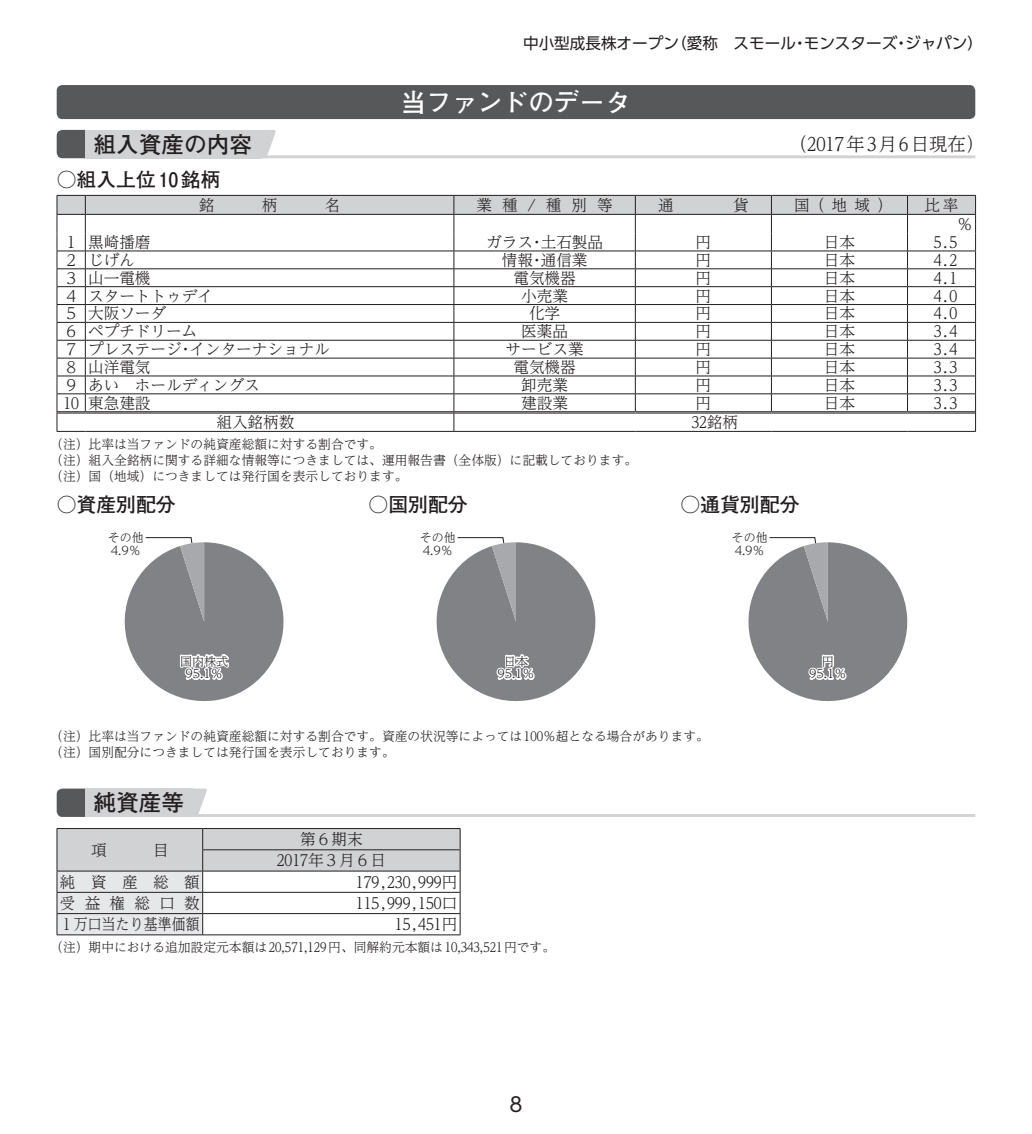
<style>
.page{position:relative;width:1032px;height:1134px;background:#fff}
.page>*{position:absolute;margin:0;border:0;box-sizing:border-box;transform-origin:0 0}
.t1{font:700 25.6px "Futo Go B101 Pro";color:#fff}
.t2{font:700 22.6px "Futo Go B101 Pro";color:#231f20}
.t3{font:700 19.8px "Futo Go B101 Pro";color:#231f20}
.t4{font:19.8px "UD Shin Go Pro";color:#231f20}
.t5{font:300 18.4px "UD Reimin Pro";color:#231f20}
.t6{font:300 15.6px/19px "UD Reimin Pro";color:#231f20}
.t7{font:15.6px "UD Shin Go Pro";color:#231f20}
.t8{font:300 15.6px "UD Reimin Pro";color:#231f20;scale:.89 1}
.t9{font:300 12.8px/16.4px "UD Reimin Pro";color:#231f20}
.t10{font:300 12px/12.8px "UD Reimin Pro";color:#231f20;text-align:center}
</style>
<div class="page">
<div style="left:57px;top:85px;width:918px;height:34px;background:#57585a;border-radius:6px"></div>
<hr style="left:85px;top:155px;width:890px;height:3px;background:#d1d2d4">
<svg style="left:57px;top:130px;width:28px;height:28px"></svg>
<div style="left:85px;top:130px;width:177px;height:28px;background:#d1d2d4"></div>
<svg style="left:262px;top:130px;width:14px;height:26px"></svg>
<svg style="left:57px;top:195px;width:919px;height:237px"></svg>
<svg style="left:124px;top:537px;width:160px;height:165px"></svg>
<svg style="left:436px;top:537px;width:160px;height:165px"></svg>
<svg style="left:748px;top:537px;width:160px;height:165px"></svg>
<hr style="left:85px;top:814px;width:890px;height:3px;background:#d1d2d4">
<svg style="left:57px;top:788px;width:28px;height:29px"></svg>
<div style="left:85px;top:788px;width:108px;height:29px;background:#d1d2d4"></div>
<svg style="left:193px;top:788px;width:14px;height:26px"></svg>
<svg style="left:57px;top:828px;width:404px;height:107px"></svg>
<hr style="left:57px;top:892px;width:146px;height:1px;background:#231f20">
<hr style="left:57px;top:913px;width:146px;height:1px;background:#231f20">
<hr style="left:57px;top:934px;width:146px;height:1px;background:#231f20">
<hr style="left:203px;top:892px;width:257px;height:1px;background:#231f20">
<hr style="left:203px;top:913px;width:257px;height:1px;background:#231f20">
<hr style="left:203px;top:934px;width:257px;height:1px;background:#231f20">
<p class="t7" style="left:523px;top:31px;width:461px">中小型成長株オープン（愛称　スモール・モンスターズ・ジャパン）</p>
<h1 class="t1" style="left:401px;top:82px;width:231px">当ファンドのデータ</h1>
<h2 class="t2" style="left:94px;top:126px;width:160px">組入資産の内容</h2>
<p class="t5" style="left:789px;top:129px;width:197px">（2017年3月 6日現在）</p>
<p class="t3" style="left:57px;top:164px;width:165px">○組入上位 10銘柄</p>
<p class="t6" style="left:199px;top:195px;width:17px">銘</p>
<p class="t6" style="left:262px;top:195px;width:17px">柄</p>
<p class="t6" style="left:325px;top:195px;width:17px">名</p>
<p class="t6" style="left:477px;top:195px;width:138px">業種/種別等</p>
<p class="t6" style="left:658px;top:195px;width:17px">通</p>
<p class="t6" style="left:733px;top:195px;width:17px">貨</p>
<p class="t6" style="left:794px;top:195px;width:100px">国（地域）</p>
<p class="t6" style="left:957px;top:195px;width:17px;text-indent:-33px">比率％</p>
<p class="t6" style="left:63px;top:232px;width:89px">1 黒崎播磨</p>
<p class="t6" style="left:486px;top:232px;width:118px">ガラス・土石製品</p>
<p class="t6" style="left:695px;top:232px;width:17px">円</p>
<p class="t6" style="left:824px;top:232px;width:33px">日本</p>
<p class="t6" style="left:934px;top:232px;width:25px">5.5</p>
<p class="t6" style="left:63px;top:250px;width:73px">2 じげん</p>
<p class="t6" style="left:502px;top:250px;width:87px">情報・通信業</p>
<p class="t6" style="left:695px;top:250px;width:17px">円</p>
<p class="t6" style="left:824px;top:250px;width:33px">日本</p>
<p class="t6" style="left:934px;top:250px;width:25px">4.2</p>
<p class="t6" style="left:63px;top:268px;width:89px">3 山一電機</p>
<p class="t6" style="left:513px;top:268px;width:64px">電気機器</p>
<p class="t6" style="left:695px;top:268px;width:17px">円</p>
<p class="t6" style="left:824px;top:268px;width:33px">日本</p>
<p class="t6" style="left:934px;top:268px;width:25px">4.1</p>
<p class="t6" style="left:63px;top:286px;width:151px">4 スタートトゥデイ</p>
<p class="t6" style="left:521px;top:286px;width:48px">小売業</p>
<p class="t6" style="left:695px;top:286px;width:17px">円</p>
<p class="t6" style="left:824px;top:286px;width:33px">日本</p>
<p class="t6" style="left:934px;top:286px;width:25px">4.0</p>
<p class="t6" style="left:63px;top:303px;width:104px">5 大阪ソーダ</p>
<p class="t6" style="left:529px;top:303px;width:33px">化学</p>
<p class="t6" style="left:695px;top:303px;width:17px">円</p>
<p class="t6" style="left:824px;top:303px;width:33px">日本</p>
<p class="t6" style="left:934px;top:303px;width:25px">4.0</p>
<p class="t6" style="left:63px;top:321px;width:135px">6 ペプチドリーム</p>
<p class="t6" style="left:521px;top:321px;width:48px">医薬品</p>
<p class="t6" style="left:695px;top:321px;width:17px">円</p>
<p class="t6" style="left:824px;top:321px;width:33px">日本</p>
<p class="t6" style="left:934px;top:321px;width:25px">3.4</p>
<p class="t6" style="left:63px;top:339px;width:268px">7 プレステージ・インターナショナル</p>
<p class="t6" style="left:506px;top:339px;width:79px">サービス業</p>
<p class="t6" style="left:695px;top:339px;width:17px">円</p>
<p class="t6" style="left:824px;top:339px;width:33px">日本</p>
<p class="t6" style="left:934px;top:339px;width:25px">3.4</p>
<p class="t6" style="left:63px;top:357px;width:89px">8 山洋電気</p>
<p class="t6" style="left:513px;top:357px;width:64px">電気機器</p>
<p class="t6" style="left:695px;top:357px;width:17px">円</p>
<p class="t6" style="left:824px;top:357px;width:33px">日本</p>
<p class="t6" style="left:934px;top:357px;width:25px">3.3</p>
<p class="t6" style="left:63px;top:375px;width:198px">9 あい　ホールディングス</p>
<p class="t6" style="left:521px;top:375px;width:48px">卸売業</p>
<p class="t6" style="left:695px;top:375px;width:17px">円</p>
<p class="t6" style="left:824px;top:375px;width:33px">日本</p>
<p class="t6" style="left:934px;top:375px;width:25px">3.3</p>
<p class="t6" style="left:63px;top:393px;width:89px">10 東急建設</p>
<p class="t6" style="left:521px;top:393px;width:48px">建設業</p>
<p class="t6" style="left:695px;top:393px;width:17px">円</p>
<p class="t6" style="left:824px;top:393px;width:33px">日本</p>
<p class="t6" style="left:934px;top:393px;width:25px">3.3</p>
<p class="t6" style="left:216px;top:412px;width:79px">組入銘柄数</p>
<p class="t6" style="left:691px;top:412px;width:48px">32銘柄</p>
<p class="t9" style="left:50px;top:435px;width:588px">（注）比率は当ファンドの純資産総額に対する割合です。<br>（注）組入全銘柄に関する詳細な情報等につきましては、運用報告書（全体版）に記載しております。（注）国（地域）につきましては発行国を表示しております。</p>
<p class="t3" style="left:57px;top:488px;width:121px">○資産別配分</p>
<p class="t3" style="left:680px;top:488px;width:121px">○通貨別配分</p>
<p class="t3" style="left:369px;top:488px;width:101px">○国別配分</p>
<p class="t10" style="left:108px;top:530px;width:38px;text-align:left">その他<br>4.9％</p>
<p class="t10" style="left:420px;top:530px;width:38px;text-align:left">その他<br>4.9％</p>
<p class="t10" style="left:731px;top:530px;width:38px;text-align:left">その他<br>4.9％</p>
<p class="t10" style="left:180px;top:654px;width:50px">国内株式<br>95.1％</p>
<p class="t10" style="left:497px;top:654px;width:39px">日本<br>95.1％</p>
<p class="t10" style="left:809px;top:654px;width:39px">円<br>95.1％</p>
<p class="t9" style="left:50px;top:727px;width:660px">（注）比率は当ファンドの純資産総額に対する割合です。資産の状況等によっては 100％超となる場合があります。（注）国別配分につきましては発行国を表示しております。</p>
<h2 class="t2" style="left:94px;top:785px;width:92px">純資産等</h2>
<p class="t6" style="left:91px;top:840px;width:17px">項</p>
<p class="t6" style="left:153px;top:840px;width:17px">目</p>
<p class="t6" style="left:277px;top:828px;width:111px;line-height:21.2px;text-align:center">第6期末<br>2017年3月6日</p>
<p class="t6" style="left:60px;top:872px;width:142px">純資産総額</p>
<p class="t6" style="left:356px;top:872px;width:103px">179,230,999円</p>
<p class="t6" style="left:60px;top:893px;width:142px">受益権総口数</p>
<p class="t6" style="left:356px;top:893px;width:103px">115,999,150口</p>
<p class="t8" style="left:60px;top:911px;width:159px">1万口当たり基準価額</p>
<p class="t6" style="left:395px;top:914px;width:64px">15,451円</p>
<p class="t9" style="left:50px;top:938px;width:506px">（注）期中における追加設定元本額は 20,571,129円、同解約元本額は 10,343,521円です。</p>
<p class="t4" style="left:509px;top:1088px;width:15px">8</p>
</div>
